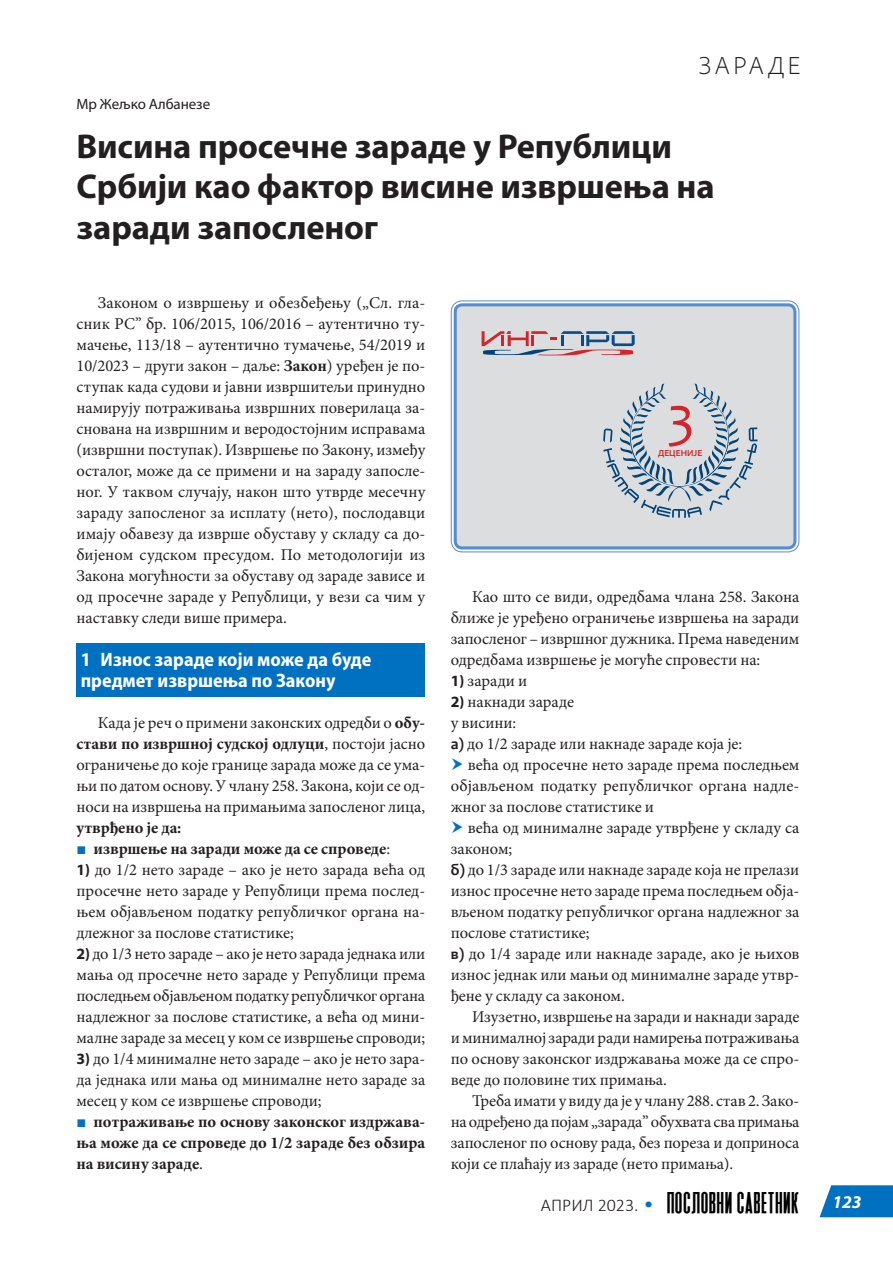
<style>
.page{position:relative;width:893px;height:1263px;background:#fff}
.page>*{position:absolute;margin:0;border:0;box-sizing:border-box;transform-origin:0 0}
.t1{font:57.3px "Candara";color:#d5232b}
.t2{font:700 34.5px/40.5px "Myriad Pro";letter-spacing:-.005em;color:#231f20}
.t3{font:28.5px "Heathergreen";letter-spacing:.04em;color:#000}
.t4{font:300 25.5px "Adobe Clean";letter-spacing:.155em;color:#231f20}
.t5{font:700 semi-condensed 19.5px/21px "Myriad Pro";color:#fff}
.t6{font:italic 700 18px "Myriad Pro";color:#fff}
.t7{font:16.5px/21px "Minion Pro";letter-spacing:-.005em;color:#231f20;text-align:justify}
.t8{font:700 16.5px/21px "Minion Pro";letter-spacing:-.005em;color:#231f20;text-align:justify}
.t9{font:15px "Myriad Pro";letter-spacing:-.005em;color:#231f20}
.t10{font:600 semi-expanded 8.85px "Myriad Pro";color:#d5232b}
.s1{font-weight:700}
.s2{font-family:"Arial";color:#0070c0}
.s3{font-weight:400}
.s4{font-family:"Myriad Pro";font-weight:700;font-size:15.75px}
.s5{font-family:"Candara";font-weight:700;font-size:15.75px}
.s6{font-family:"Calibri";font-weight:300;font-size:18px;color:#231f20}
.s7{font-family:"Calibri";font-weight:300;font-size:21px;color:#0070c0}
</style>
<div class="page">
<svg style="left:820px;top:1185px;width:73px;height:32px;background:#157bc5"></svg>
<div style="left:77px;top:644px;width:348px;height:53px;background:#0070c0"></div>
<div style="left:454px;top:303px;width:342px;height:246px;background:#dcdddf;border-radius:9px"></div>
<svg style="left:603px;top:383px;width:154px;height:135px"></svg>
<div style="left:451px;top:300px;width:348px;height:252px;border:1px solid #548dd4;border-radius:11px"></div>
<div style="left:454px;top:303px;width:342px;height:246px;border:3px solid #548dd4;border-radius:7px"></div>
<svg style="left:482px;top:331px;width:153px;height:24px"></svg>
<h3 class="t4" style="left:699px;top:49px;width:103px">ЗАРАДЕ</h3>
<p class="t9" style="left:77px;top:95px;width:135px">Мр Жељко Албанезе</p>
<h2 class="t2" style="left:77px;top:125px;width:640px">Висина просечне зараде у Републици<br>Србији као фактор висине извршења на заради запосленог</h2>
<p class="t7" style="left:77px;top:292px;width:350px;text-indent:21px">Законом о извршењу и обезбеђењу („Сл. гла&shy;сник РС” бр. 106/2015, 106/2016 – аутентично ту&shy;мачење, 113/18 – аутентично тумачење, 54/2019 и 10/2023 – други закон – даље: <span class="s1">Закон</span>) уређен је по&shy;ступак када судови и јавни извршитељи принудно намирују потраживања извршних поверилаца за&shy;снована на извршним и веродостојним исправама (извршни поступак). Извршење по Закону, између осталог, може да се примени и на зараду запосле&shy;ног. У таквом случају, након што утврде месечну зараду запосленог за исплату (нето), послодавци имају обавезу да изврше обуставу у складу са до&shy;бијеном судском пресудом. По методологији из Закона могућности за обуставу од зараде зависе и од просечне зараде у Републици, у вези са чим у наставку следи више примера.</p>
<p class="t5" style="left:81px;top:649px;width:292px">1 Износ зараде који може да буде предмет извршења по Закону</p>
<p class="t7" style="left:77px;top:712px;width:350px;text-indent:21px">Када је реч о примени законских одредби о <span class="s1">обу&shy;стави по извршној судској одлуци</span>, постоји јасно ограничење до које границе зарада може да се ума&shy;њи по датом основу. У члану 258. Закона, који се од&shy;носи на извршења на примањима запосленог лица,</p>
<p class="t8" style="left:77px;top:817px;width:106px">утврђено је да:</p>
<p class="t8" style="left:77px;top:838px;width:315px"><span class="s2">■</span> извршење на заради може да се спроведе<span class="s3">:</span></p>
<p class="t7" style="left:77px;top:859px;width:350px"><span class="s4">1)</span> до 1/2 нето зараде – ако је нето зарада већа од просечне нето зараде у Републици према послед&shy;њем објављеном податку републичког органа на&shy;длежног за послове статистике;</p>
<p class="t7" style="left:77px;top:943px;width:350px"><span class="s4">2)</span> до 1/3 нето зараде – ако је нето зарада једнака или мања од просечне нето зараде у Републици према последњем објављеном податку републичког органа надлежног за послове статистике, а већа од мини&shy;малне зараде за месец у ком се извршење спроводи;</p>
<p class="t7" style="left:77px;top:1048px;width:350px"><span class="s4">3)</span> до 1/4 минималне нето зараде – ако је нето зара&shy;да једнака или мања од минималне нето зараде за месец у ком се извршење спроводи;</p>
<p class="t8" style="left:77px;top:1111px;width:350px"><span class="s2">■</span> потраживање по основу законског издржава&shy;ња може да се спроведе до 1/2 зараде без обзира на висину зараде<span class="s3">.</span></p>
<h1 class="t1" style="left:667px;top:381px;width:29px">3</h1>
<p class="t10" style="left:658px;top:448px;width:46px">ДЕЦЕНИЈЕ</p>
<p class="t7" style="left:451px;top:586px;width:350px;text-indent:21px">Као што се види, одредбама члана 258. Закона ближе је уређено ограничење извршења на заради запосленог – извршног дужника. Према наведеним одредбама извршење је могуће спровести на:</p>
<p class="t7" style="left:451px;top:670px;width:78px"><span class="s4">1)</span> заради и</p>
<p class="t7" style="left:451px;top:691px;width:125px"><span class="s4">2)</span> накнади зараде</p>
<p class="t7" style="left:451px;top:712px;width:67px">у висини:</p>
<p class="t7" style="left:451px;top:733px;width:293px"><span class="s5">а)</span> до 1/2 зараде или накнаде зараде која је:</p>
<p class="t7" style="left:468px;top:754px;width:333px">већа од просечне нето зараде према последњем</p>
<p class="t7" style="left:451px;top:775px;width:350px">објављеном податку републичког органа надле-</p>
<p class="t7" style="left:451px;top:796px;width:205px">жног за послове статистике и</p>
<p class="t7" style="left:468px;top:817px;width:333px">већа од минималне зараде утврђене у складу са</p>
<p class="t7" style="left:451px;top:838px;width:63px">законом;</p>
<p class="t7" style="left:451px;top:859px;width:350px"><span class="s5">б)</span> до 1/3 зараде или накнаде зараде која не прелази</p>
<p class="t7" style="left:451px;top:880px;width:350px">износ просечне нето зараде према последњем обја-</p>
<p class="t7" style="left:451px;top:901px;width:350px">вљеном податку републичког органа надлежног за</p>
<p class="t7" style="left:451px;top:922px;width:140px">послове статистике;</p>
<p class="t7" style="left:451px;top:943px;width:350px"><span class="s5">в)</span> до 1/4 зараде или накнаде зараде, ако је њихов</p>
<p class="t7" style="left:451px;top:964px;width:350px">износ једнак или мањи од минималне зараде утвр-</p>
<p class="t7" style="left:451px;top:985px;width:176px">ђене у складу са законом.</p>
<p class="t7" style="left:472px;top:1006px;width:329px">Изузетно, извршење на заради и накнади зараде</p>
<p class="t7" style="left:451px;top:1027px;width:350px">и минималној заради ради намирења потраживања</p>
<p class="t7" style="left:451px;top:1048px;width:350px">по основу законског издржавања може да се спро-</p>
<p class="t7" style="left:451px;top:1069px;width:218px">веде до половине тих примања.</p>
<p class="t7" style="left:472px;top:1090px;width:329px">Треба имати у виду да је у члану 288. став 2. Зако-</p>
<p class="t7" style="left:451px;top:1111px;width:350px">на одређено да појам „зарада” обухвата сва примања</p>
<p class="t7" style="left:451px;top:1132px;width:350px">запосленог по основу рада, без пореза и доприноса</p>
<p class="t7" style="left:451px;top:1153px;width:284px">који се плаћају из зараде (нето примања).</p>
<h3 class="t3" style="left:541px;top:1179px;width:259px"><span class="s6">АПРИЛ 2023.</span> <span class="s7">•</span> ПОСЛОВНИ САВЕТНИК</h3>
<p class="t6" style="left:832px;top:1190px;width:31px">123</p>
</div>
